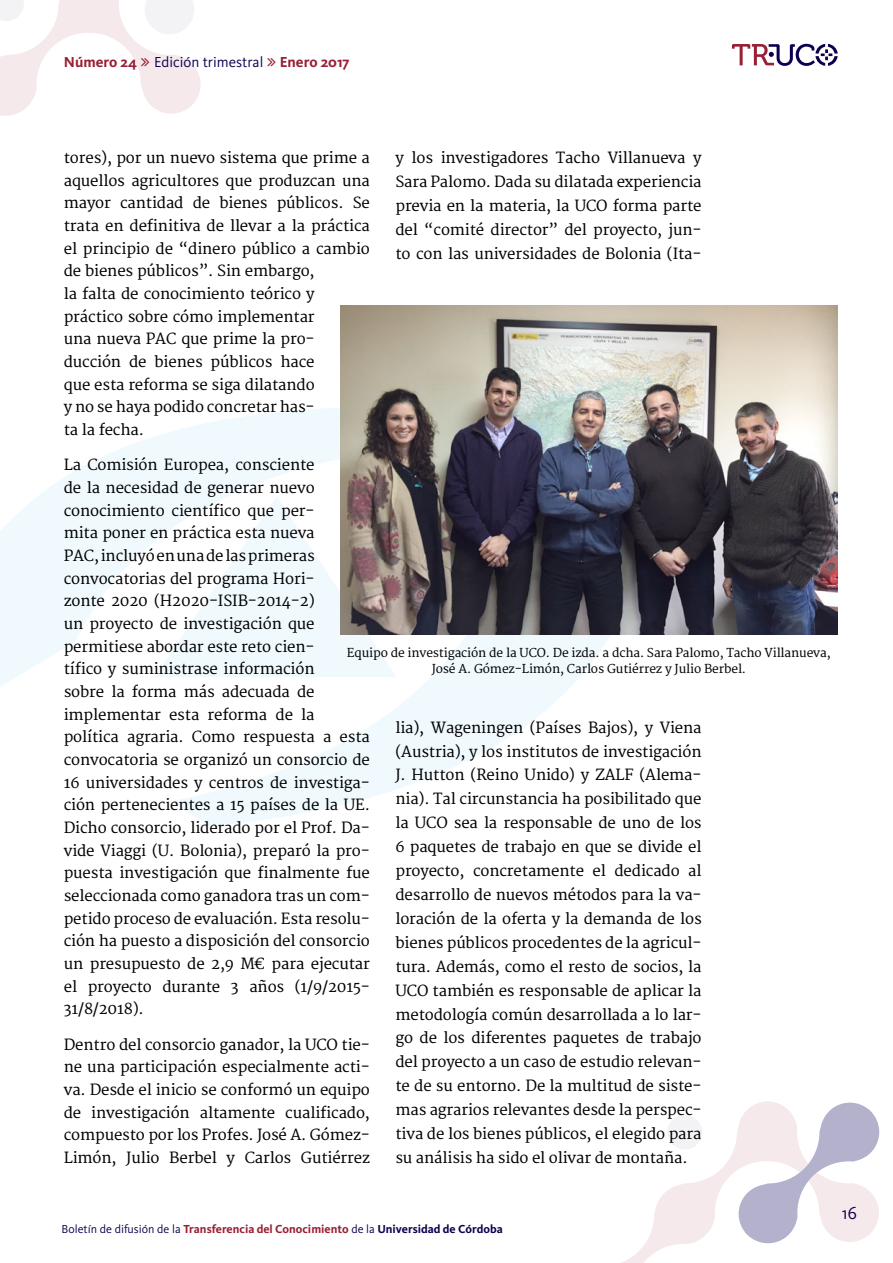
<style>
.page{position:relative;width:893px;height:1263px;background:#fff}
.page>*{position:absolute;margin:0;border:0;box-sizing:border-box;transform-origin:0 0}
.t1{font:18px "Kievit OT";color:#0f004f}
.t2{font:15px/22.6px "Merriweather";letter-spacing:-.01em;color:#000;text-align:justify}
.t3{font:700 15px "Kievit OT";color:#991f35}
.t4{font:12px/16.5px "Merriweather";letter-spacing:-.01em;color:#000;text-align:center}
.t5{font:700 12px "Kievit OT";color:#991f35}
.s1{font-weight:400;color:#0f004f}
.s2{color:#0f004f}
</style>
<div class="page">
<svg style="left:0;top:408px;width:610px;height:418px"></svg>
<svg style="left:621px;top:1101px;width:150px;height:162px"></svg>
<svg style="left:739px;top:1102px;width:140px;height:141px"></svg>
<svg style="left:732px;top:44px;width:106px;height:22px"></svg>
<img style="left:340px;top:305px;width:498px;height:330px">
<svg style="left:0;top:0;width:201px;height:116px"></svg>
<p class="t3" style="left:64px;top:53px;width:287px">Número 24 <span class="s1">Edición trimestral</span> Enero 2017</p>
<p class="t2" style="left:64px;top:147px;width:308px;text-align:left">tores), por un nuevo sistema que prime a aquellos agricultores que produzcan una mayor cantidad de bienes públicos. Se trata en definitiva de llevar a la práctica el principio de “dinero público a cambio de bienes públicos”. Sin embargo,<br>la falta de conocimiento teórico y práctico sobre cómo implementar<br>una nueva PAC que prime la pro&shy;ducción de bienes públicos hace<br>que esta reforma se siga dilatando<br>y no se haya podido concretar has-<br>ta la fecha.</p>
<p class="t2" style="left:64px;top:454px;width:308px;text-align:left">La Comisión Europea, consciente<br>de la necesidad de generar nuevo conocimiento científico que per-<br>mita poner en práctica esta nueva<br>PAC, incluyó en una de las primeras convocatorias del programa Hori-<br>zonte 2020 (H2020-ISIB-2014-2)<br>un proyecto de investigación que permitiese abordar este reto cien-<br>tífico y suministrase información<br>sobre la forma más adecuada de implementar esta reforma de la política agraria. Como respuesta a esta convocatoria se organizó un consorcio de 16 universidades y centros de investiga&shy;ción pertenecientes a 15 países de la UE.<br>Dicho consorcio, liderado por el Prof. Da&shy;vide Viaggi (U. Bolonia), preparó la pro&shy;puesta investigación que finalmente fue seleccionada como ganadora tras un com&shy;petido proceso de evaluación. Esta resolu&shy;ción ha puesto a disposición del consorcio un presupuesto de 2,9 M€ para ejecutar el proyecto durante 3 años (1/9/2015- 31/8/2018).</p>
<p class="t2" style="left:64px;top:1034px;width:308px">Dentro del consorcio ganador, la UCO tie&shy;ne una participación especialmente acti&shy;va. Desde el inicio se conformó un equipo de investigación altamente cualificado, compuesto por los Profes. José A. Gómez-Limón, Julio Berbel y Carlos Gutiérrez</p>
<p class="t2" style="left:395px;top:146px;width:308px;line-height:23.9px">y los investigadores Tacho Villanueva y Sara Palomo. Dada su dilatada experiencia previa en la materia, la UCO forma parte del “comité director” del proyecto, jun&shy;to con las universidades de Bolonia (Ita-</p>
<p class="t4" style="left:347px;top:645px;width:485px">Equipo de investigación de la UCO. De izda. a dcha. Sara Palomo, Tacho Villanueva,<br>José A. Gómez-Limón, Carlos Gutiérrez y Julio Berbel.</p>
<p class="t2" style="left:395px;top:716px;width:308px;line-height:23.9px">lia), Wageningen (Países Bajos), y Viena (Austria), y los institutos de investigación J. Hutton (Reino Unido) y ZALF (Alema&shy;nia). Tal circunstancia ha posibilitado que la UCO sea la responsable de uno de los 6 paquetes de trabajo en que se divide el proyecto, concretamente el dedicado al desarrollo de nuevos métodos para la va&shy;loración de la oferta y la demanda de los bienes públicos procedentes de la agricul&shy;tura. Además, como el resto de socios, la UCO también es responsable de aplicar la metodología común desarrollada a lo lar&shy;go de los diferentes paquetes de trabajo del proyecto a un caso de estudio relevan&shy;te de su entorno. De la multitud de siste&shy;mas agrarios relevantes desde la perspec&shy;tiva de los bienes públicos, el elegido para su análisis ha sido el olivar de montaña.</p>
<p class="t5" style="left:62px;top:1222px;width:443px"><span class="s1">Boletín de difusión de la</span> Transferencia del Conocimiento <span class="s1">de la</span> <span class="s2">Universidad de Córdoba</span></p>
<p class="t1" style="left:842px;top:1202px;width:16px">16</p>
</div>
